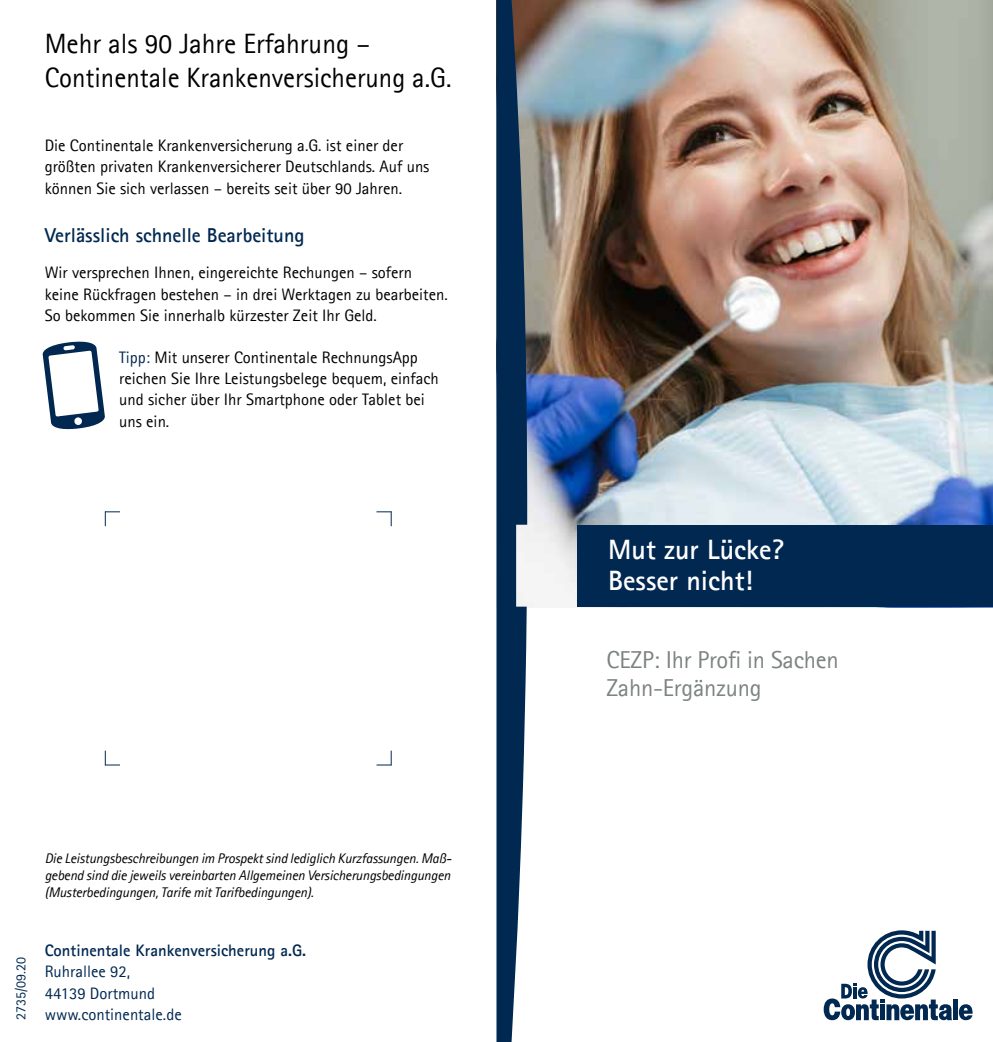
<style>
.page{position:relative;width:993px;height:1042px;background:#fff}
.page>*{position:absolute;margin:0;border:0;box-sizing:border-box;transform-origin:0 0}
.t1{font:28px/34.1px "Agfa Rotis Sans Serif";color:#000}
.t2{font:700 28px/31.3px "Agfa Rotis Sans Serif";color:#fff}
.t3{font:24.5px/28px "Agfa Rotis Sans Serif";letter-spacing:-.01em;color:#7d8282}
.t4{font:700 20.12px "Agfa Rotis Sans Serif";color:#002851}
.t5{font:16.62px/21.2px "Agfa Rotis Sans Serif";color:#000}
.t6{font:16.62px/21.2px "Agfa Rotis Sans Serif";color:#002851}
.t7{font:700 16.62px "Agfa Rotis Sans Serif";color:#002851}
.t8{font:italic 14px/16.8px "Agfa Rotis Sans Serif";letter-spacing:-.01em;color:#000;text-align:justify}
.t9{font:14px "Agfa Rotis Sans Serif";color:#002851}
.s1{color:#002851}
</style>
<div class="page">
<img style="left:527px;top:0;width:465px;height:608px">
<div style="left:952px;top:999px;width:5px;height:21px;background:#002851"></div>
<svg style="left:823px;top:930px;width:128px;height:90px"></svg>
<svg style="left:958px;top:1004px;width:14px;height:16px"></svg>
<svg style="left:105px;top:511px;width:15px;height:15px"></svg>
<svg style="left:376px;top:750px;width:15px;height:15px"></svg>
<svg style="left:376px;top:511px;width:15px;height:15px"></svg>
<svg style="left:105px;top:750px;width:15px;height:15px"></svg>
<svg style="left:42px;top:341px;width:63px;height:89px"></svg>
<svg style="left:496px;top:0;width:31px;height:1042px;background:#2a4868"></svg>
<div style="left:577px;top:525px;width:415px;height:81px;background:#002851"></div>
<h1 class="t1" style="left:45px;top:26px;width:408px">Mehr als 90 Jahre Erfahrung –<br>Continentale Krankenversicherung a.G.</h1>
<p class="t5" style="left:45px;top:135px;width:386px">Die Continentale Krankenversicherung a.G. ist einer der größten privaten Krankenversicherer Deutschlands. Auf uns können Sie sich verlassen – bereits seit über 90 Jahren.</p>
<p class="t4" style="left:45px;top:222px;width:261px">Verlässlich schnelle Bearbeitung</p>
<p class="t5" style="left:45px;top:262px;width:404px">Wir versprechen Ihnen, eingereichte Rechungen – sofern keine Rückfragen bestehen – in drei Werktagen zu bearbeiten.<br>So bekommen Sie innerhalb kürzester Zeit Ihr Geld.</p>
<p class="t5" style="left:119px;top:347px;width:321px"><span class="s1">Tipp:</span> Mit unserer Continentale RechnungsApp reichen Sie Ihre Leistungsbelege bequem, einfach und sicher über Ihr Smartphone oder Tablet bei uns ein.</p>
<p class="t8" style="left:45px;top:850px;width:408px">Die Leistungsbeschreibungen im Prospekt sind lediglich Kurzfassungen. Maß&shy;gebend sind die jeweils vereinbarten Allgemeinen Versicherungsbedingungen (Musterbedingungen, Tarife mit Tarifbedingungen).</p>
<p class="t9" style="left:12px;top:1020px;width:65px;rotate:-90deg">2735/09.20</p>
<p class="t7" style="left:45px;top:940px;width:263px">Continentale Krankenversicherung a.G.</p>
<p class="t6" style="left:45px;top:961px;width:138px">Ruhrallee 92,<br>44139 Dortmund www.continentale.de</p>
<h1 class="t2" style="left:608px;top:533px;width:177px">Mut zur Lücke?<br>Besser nicht!</h1>
<h2 class="t3" style="left:606px;top:645px;width:234px">CEZP: Ihr Profi in Sachen<br>Zahn-Ergänzung</h2>
</div>
